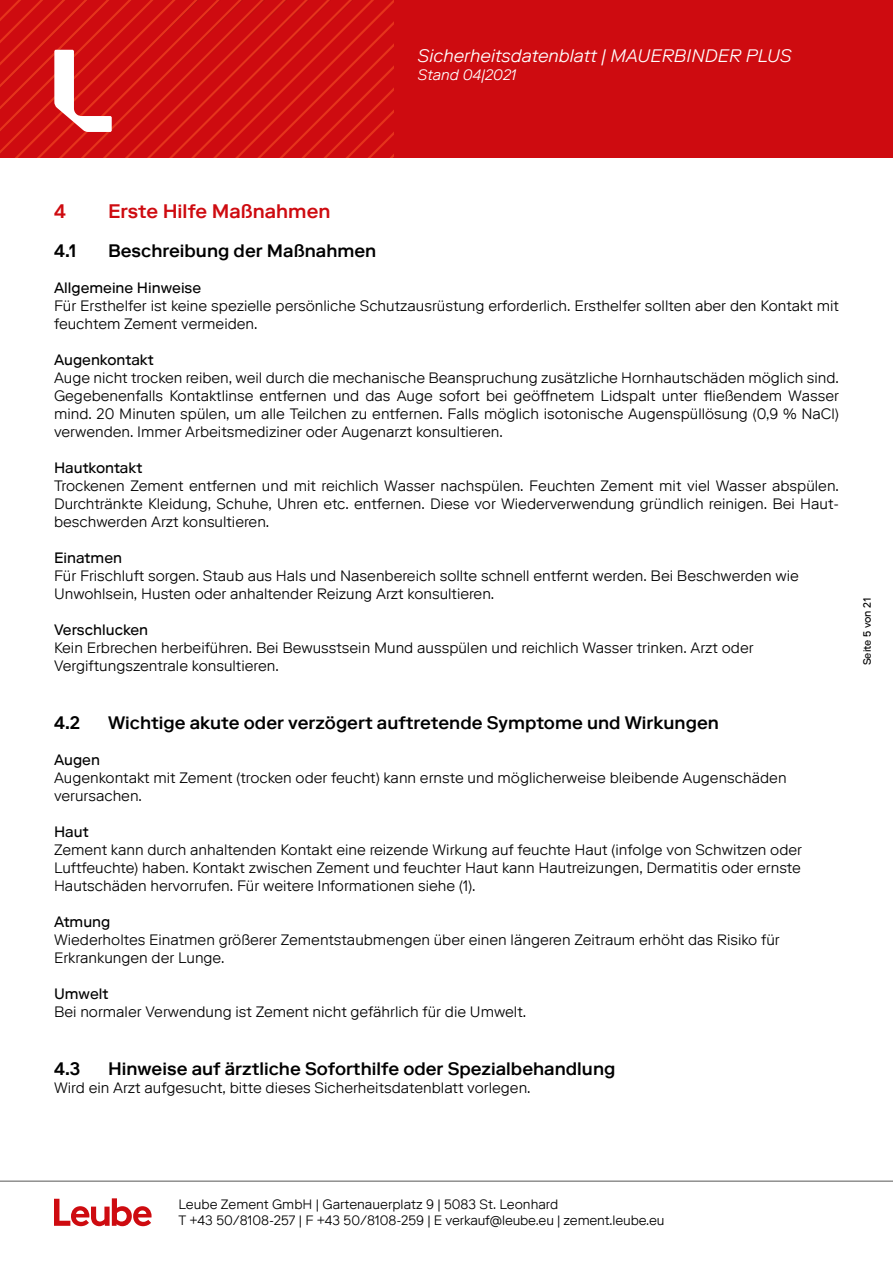
<style>
.page{position:relative;width:893px;height:1263px;background:#fff}
.page>*{position:absolute;margin:0;border:0;box-sizing:border-box;transform-origin:0 0}
.t1{font:500 19.5px "Riforma LLTT";color:#ce0b10}
.t2{font:500 18px "Riforma LLTT";color:#000}
.t3{font:italic 300 18px "Riforma LLTT";color:#fff}
.t4{font:300 15px/18px "Riforma LLTT";color:#000}
.t5{font:15px "Riforma LLTT";color:#000}
.t6{font:italic 300 15px "Riforma LLTT";color:#fff}
.t7{font:300 13.5px/16.2px "Riforma LLTT";color:#000}
.t8{font:10.5px "Riforma LLTT";color:#000}
</style>
<div class="page">
<div style="left:0;top:0;width:893px;height:157px;background:#ce0b10"></div>
<svg style="left:0;top:0;width:394px;height:157px"></svg>
<svg style="left:54px;top:1198px;width:98px;height:28px"></svg>
<hr style="left:0;top:1181px;width:893px;height:1px;background:#575756">
<p class="t3" style="left:418px;top:44px;width:375px">Sicherheitsdatenblatt | MAUERBINDER PLUS</p>
<p class="t6" style="left:418px;top:65px;width:100px">Stand 04|2021</p>
<h1 class="t1" style="left:54px;top:198px;width:14px">4</h1>
<h1 class="t1" style="left:108px;top:198px;width:224px">Erste Hilfe Maßnahmen</h1>
<p class="t2" style="left:54px;top:240px;width:24px">4.1</p>
<p class="t2" style="left:108px;top:240px;width:270px">Beschreibung der Maßnahmen</p>
<p class="t5" style="left:54px;top:279px;width:149px">Allgemeine Hinweise</p>
<p class="t4" style="left:54px;top:297px;width:786px">Für Ersthelfer ist keine spezielle persönliche Schutzausrüstung erforderlich. Ersthelfer sollten aber den Kontakt mit feuchtem Zement vermeiden.</p>
<p class="t5" style="left:54px;top:351px;width:101px">Augenkontakt</p>
<p class="t4" style="left:54px;top:369px;width:786px;text-align:justify">Auge nicht trocken reiben, weil durch die mechanische Beanspruchung zusätzliche Hornhautschäden möglich sind.<br>Gegebenenfalls Kontaktlinse entfernen und das Auge sofort bei geöffnetem Lidspalt unter fließendem Wasser mind. 20 Minuten spülen, um alle Teilchen zu entfernen. Falls möglich isotonische Augenspüllösung (0,9 % NaCl) verwenden. Immer Arbeitsmediziner oder Augenarzt konsultieren.</p>
<p class="t5" style="left:54px;top:459px;width:90px">Hautkontakt</p>
<p class="t4" style="left:54px;top:477px;width:786px;text-align:justify">Trockenen Zement entfernen und mit reichlich Wasser nachspülen. Feuchten Zement mit viel Wasser abspülen.<br>Durchtränkte Kleidung, Schuhe, Uhren etc. entfernen. Diese vor Wiederverwendung gründlich reinigen. Bei Haut&shy;beschwerden Arzt konsultieren.</p>
<p class="t5" style="left:54px;top:549px;width:70px">Einatmen</p>
<p class="t4" style="left:54px;top:567px;width:746px">Für Frischluft sorgen. Staub aus Hals und Nasenbereich sollte schnell entfernt werden. Bei Beschwerden wie<br>Unwohlsein, Husten oder anhaltender Reizung Arzt konsultieren.</p>
<p class="t5" style="left:54px;top:621px;width:96px">Verschlucken</p>
<p class="t4" style="left:54px;top:639px;width:701px">Kein Erbrechen herbeiführen. Bei Bewusstsein Mund ausspülen und reichlich Wasser trinken. Arzt oder<br>Vergiftungszentrale konsultieren.</p>
<p class="t2" style="left:54px;top:711px;width:28px">4.2</p>
<p class="t2" style="left:108px;top:711px;width:612px">Wichtige akute oder verzögert auftretende Symptome und Wirkungen</p>
<p class="t5" style="left:54px;top:750px;width:47px">Augen</p>
<p class="t4" style="left:54px;top:768px;width:734px">Augenkontakt mit Zement (trocken oder feucht) kann ernste und möglicherweise bleibende Augenschäden verursachen.</p>
<p class="t5" style="left:54px;top:822px;width:36px">Haut</p>
<p class="t4" style="left:54px;top:840px;width:749px;text-align:justify">Zement kann durch anhaltenden Kontakt eine reizende Wirkung auf feuchte Haut (infolge von Schwitzen oder Luftfeuchte) haben. Kontakt zwischen Zement und feuchter Haut kann Hautreizungen, Dermatitis oder ernste Hautschäden hervorrufen. Für weitere Informationen siehe (1).</p>
<p class="t5" style="left:54px;top:912px;width:58px">Atmung</p>
<p class="t4" style="left:54px;top:930px;width:727px">Wiederholtes Einatmen größerer Zementstaubmengen über einen längeren Zeitraum erhöht das Risiko für<br>Erkrankungen der Lunge.</p>
<p class="t5" style="left:54px;top:984px;width:56px">Umwelt</p>
<p class="t4" style="left:54px;top:1002px;width:474px">Bei normaler Verwendung ist Zement nicht gefährlich für die Umwelt.</p>
<p class="t2" style="left:54px;top:1057px;width:28px">4.3</p>
<p class="t2" style="left:108px;top:1057px;width:509px">Hinweise auf ärztliche Soforthilfe oder Spezialbehandlung</p>
<p class="t4" style="left:54px;top:1078px;width:478px">Wird ein Arzt aufgesucht, bitte dieses Sicherheitsdatenblatt vorlegen.</p>
<p class="t8" style="left:860px;top:665px;width:69px;rotate:-90deg">Seite 5 von 21</p>
<p class="t7" style="left:179px;top:1196px;width:487px">Leube Zement GmbH | Gartenauerplatz 9 | 5083 St. Leonhard<br>T +43 50/8108-257 | F +43 50/8108-259 | E verkauf@leube.eu | zement.leube.eu</p>
</div>
